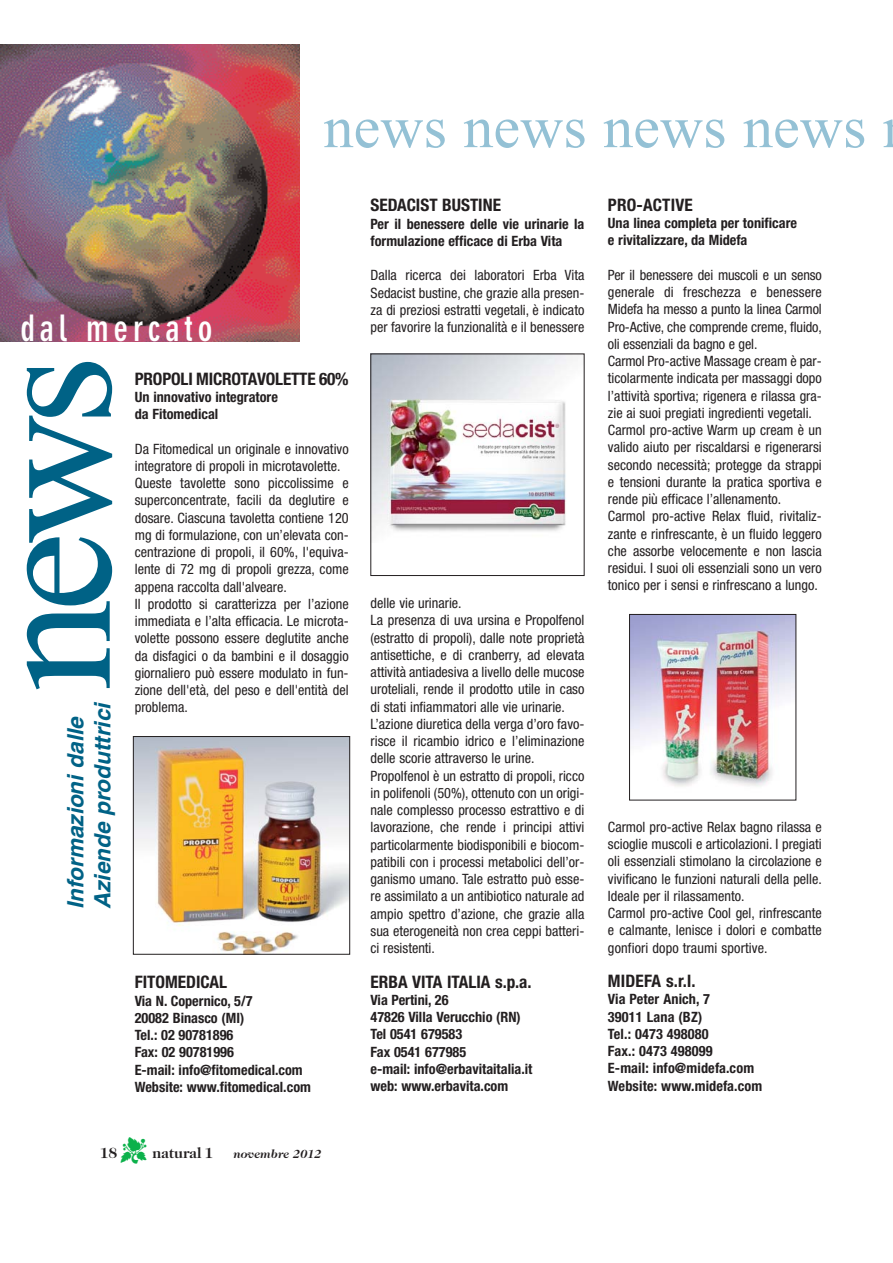
<style>
.page{position:relative;width:893px;height:1263px;background:#fff}
.page>*{position:absolute;margin:0;border:0;box-sizing:border-box;transform-origin:0 0}
.t1{font:180px "Times New Roman";color:#006286}
.t2{font:60px "Times New Roman";color:#94c1d5}
.t3{font:700 condensed 36px "DIN Neuzeit Grotesk";letter-spacing:.135em;color:#fff}
.t4{font:italic 700 22.5px/27px "Helvetica";color:#006286}
.t5{font:700 condensed 17.25px "Helvetica Neue";color:#231f20}
.t6{font:700 15px "Caslon Two Twenty Four";color:#231f20}
.t7{font:condensed 14.25px/17.2px "Helvetica Neue";color:#231f20}
.t8{font:700 condensed 14.25px/17.2px "Helvetica Neue";color:#231f20}
.t9{font:italic 700 12px "Caslon Two Twenty Four";color:#231f20}
</style>
<div class="page">
<img style="left:0;top:45px;width:299px;height:296px">
<img style="left:372px;top:356px;width:201px;height:176px">
<div style="left:370px;top:354px;width:214px;height:222px;border:1px solid #231f20"></div>
<img style="left:631px;top:616px;width:163px;height:171px">
<div style="left:629px;top:614px;width:167px;height:186px;border:1px solid #231f20"></div>
<img style="left:135px;top:738px;width:213px;height:215px">
<div style="left:133px;top:736px;width:217px;height:219px;border:1px solid #231f20"></div>
<h2 class="t2" style="left:323px;top:105px;width:544px">news news news news</h2>
<h3 class="t3" style="left:20px;top:315px;width:193px">dal mercato</h3>
<h1 class="t1" style="left:-15px;top:690px;width:336px;rotate:-90deg">news</h1>
<h3 class="t4" style="left:64px;top:909px;width:207px;rotate:-90deg">Informazioni dalle<br>Aziende produttrici</h3>
<p class="t5" style="left:135px;top:372px;width:215px">PROPOLI MICROTAVOLETTE 60%</p>
<p class="t8" style="left:135px;top:390px;width:145px">Un innovativo integratore da Fitomedical</p>
<p class="t7" style="left:135px;top:441px;width:215px">Da Fitomedical un originale e innovativo integratore di propoli in microtavolette.<br>Queste tavolette sono piccolissime e superconcentrate, facili da deglutire e dosare. Ciascuna tavoletta contiene 120 mg di formulazione, con un’elevata con&shy;centrazione di propoli, il 60%, l'equiva&shy;lente di 72 mg di propoli grezza, come appena raccolta dall'alveare.<br>Il prodotto si caratterizza per l’azione immediata e l’alta efficacia. Le microta&shy;volette possono essere deglutite anche da disfagici o da bambini e il dosaggio giornaliero può essere modulato in fun&shy;zione dell'età, del peso e dell'entità del problema.</p>
<p class="t5" style="left:135px;top:976px;width:94px">FITOMEDICAL</p>
<p class="t8" style="left:135px;top:993px;width:178px">Via N. Copernico, 5/7<br>20082 Binasco (MI)<br>Tel.: 02 90781896<br>Fax: 02 90781996<br>E-mail: info@fitomedical.com<br>Website: www.fitomedical.com</p>
<p class="t6" style="left:100px;top:1147px;width:19px">18</p>
<p class="t6" style="left:153px;top:1147px;width:62px">natural 1</p>
<p class="t9" style="left:233px;top:1149px;width:90px">novembre 2012</p>
<p class="t5" style="left:370px;top:199px;width:132px">SEDACIST BUSTINE</p>
<p class="t8" style="left:370px;top:216px;width:215px">Per il benessere delle vie urinarie la formulazione efficace di Erba Vita</p>
<p class="t7" style="left:370px;top:268px;width:215px;text-align:justify">Dalla ricerca dei laboratori Erba Vita Sedacist bustine, che grazie alla presen&shy;za di preziosi estratti vegetali, è indicato per favorire la funzionalità e il benessere</p>
<p class="t7" style="left:370px;top:596px;width:215px">delle vie urinarie.<br>La presenza di uva ursina e Propolfenol (estratto di propoli), dalle note proprietà antisettiche, e di cranberry, ad elevata attività antiadesiva a livello delle mucose uroteliali, rende il prodotto utile in caso di stati infiammatori alle vie urinarie.<br>L’azione diuretica della verga d’oro favo&shy;risce il ricambio idrico e l’eliminazione delle scorie attraverso le urine.<br>Propolfenol è un estratto di propoli, ricco in polifenoli (50%), ottenuto con un origi&shy;nale complesso processo estrattivo e di lavorazione, che rende i principi attivi particolarmente biodisponibili e biocom&shy;patibili con i processi metabolici dell’or&shy;ganismo umano. Tale estratto può esse&shy;re assimilato a un antibiotico naturale ad ampio spettro d’azione, che grazie alla sua eterogeneità non crea ceppi batteri&shy;ci resistenti.</p>
<p class="t5" style="left:370px;top:975px;width:163px">ERBA VITA ITALIA s.p.a.</p>
<p class="t8" style="left:370px;top:992px;width:163px">Via Pertini, 26<br>47826 Villa Verucchio (RN)<br>Tel 0541 679583<br>Fax 0541 677985<br>e-mail: info@erbavitaitalia.it web: www.erbavita.com</p>
<p class="t5" style="left:608px;top:199px;width:86px">PRO-ACTIVE</p>
<p class="t8" style="left:608px;top:216px;width:191px">Una linea completa per tonificare e rivitalizzare, da Midefa</p>
<p class="t7" style="left:608px;top:267px;width:215px">Per il benessere dei muscoli e un senso generale di freschezza e benessere Midefa ha messo a punto la linea Carmol Pro-Active, che comprende creme, fluido, oli essenziali da bagno e gel.<br>Carmol Pro-active Massage cream è par&shy;ticolarmente indicata per massaggi dopo l’attività sportiva; rigenera e rilassa gra&shy;zie ai suoi pregiati ingredienti vegetali.<br>Carmol pro-active Warm up cream è un valido aiuto per riscaldarsi e rigenerarsi secondo necessità; protegge da strappi e tensioni durante la pratica sportiva e rende più efficace l’allenamento.<br>Carmol pro-active Relax fluid, rivitaliz&shy;zante e rinfrescante, è un fluido leggero che assorbe velocemente e non lascia residui. I suoi oli essenziali sono un vero tonico per i sensi e rinfrescano a lungo.</p>
<p class="t7" style="left:608px;top:819px;width:215px">Carmol pro-active Relax bagno rilassa e scioglie muscoli e articolazioni. I pregiati oli essenziali stimolano la circolazione e vivificano le funzioni naturali della pelle.<br>Ideale per il rilassamento.<br>Carmol pro-active Cool gel, rinfrescante e calmante, lenisce i dolori e combatte gonfiori dopo traumi sportive.</p>
<p class="t5" style="left:608px;top:975px;width:89px">MIDEFA s.r.l.</p>
<p class="t8" style="left:608px;top:992px;width:156px">Via Peter Anich, 7<br>39011 Lana (BZ)<br>Tel.: 0473 498080<br>Fax.: 0473 498099<br>E-mail: info@midefa.com<br>Website: www.midefa.com</p>
</div>
